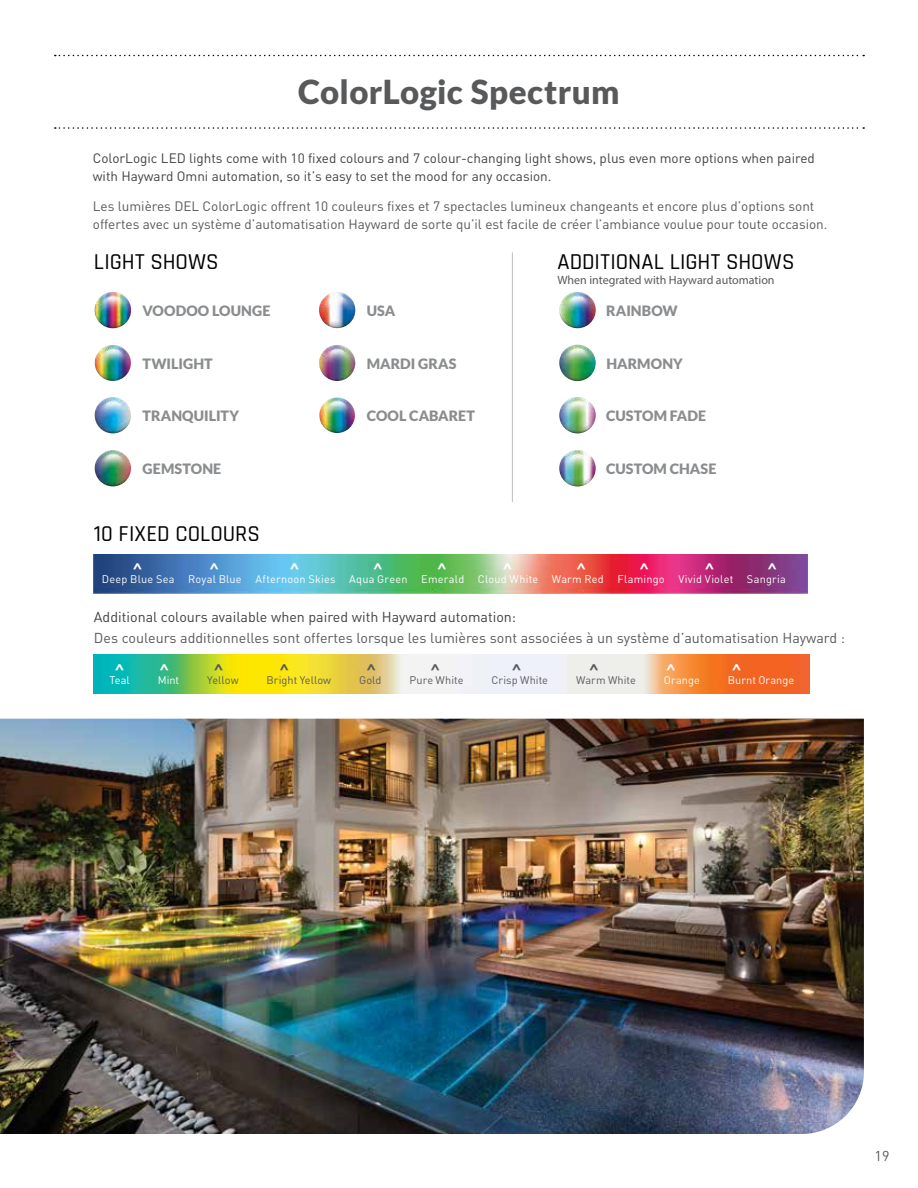
<style>
.page{position:relative;width:918px;height:1188px;background:#fff}
.page>*{position:absolute;margin:0;border:0;box-sizing:border-box;transform-origin:0 0}
.t1{font:900 33px "Lato";letter-spacing:.01em;color:#58595b}
.t2{font:500 22.5px "Rajdhani";color:#000}
.t3{font:500 19.2px "DIN Pro";color:#58595b}
.t4{font:500 19.2px "DIN Pro";color:#fff}
.t5{font:500 19.05px "DIN Pro";color:#fff}
.t6{font:14.25px "DIN Pro";color:#58595b}
.t7{font:900 14.25px "Lato";letter-spacing:.005em;color:#8a8c8e}
.t8{font:14.25px "DIN Pro";color:#414042}
.t9{font:13.5px/18px "DIN Pro";color:#58595b}
.t10{font:13.5px/18px "DIN Pro";color:#414042}
.t11{font:12px "Myriad Pro";color:#58595b}
.t12{font:10.95px "DIN Pro";letter-spacing:.02em;color:#fff}
.t13{font:10.95px "DIN Pro";letter-spacing:.005em;color:#58595b}
</style>
<div class="page">
<img style="left:0;top:719px;width:864px;height:415px">
<svg style="left:55px;top:55px;width:809px;height:1px"></svg>
<svg style="left:55px;top:127px;width:809px;height:2px"></svg>
<img style="left:559px;top:292px;width:37px;height:36px;border-radius:18px">
<img style="left:559px;top:345px;width:37px;height:36px;border-radius:18px">
<img style="left:559px;top:397px;width:37px;height:36px;border-radius:18px">
<img style="left:559px;top:450px;width:37px;height:37px;border-radius:18px">
<img style="left:95px;top:292px;width:36px;height:36px;border-radius:18px">
<img style="left:95px;top:345px;width:36px;height:36px;border-radius:18px">
<img style="left:95px;top:397px;width:36px;height:36px;border-radius:18px">
<img style="left:95px;top:450px;width:36px;height:36px;border-radius:18px">
<img style="left:319px;top:292px;width:36px;height:36px;border-radius:18px">
<img style="left:319px;top:345px;width:36px;height:36px;border-radius:18px">
<img style="left:319px;top:397px;width:36px;height:36px;border-radius:18px">
<img style="left:94px;top:654px;width:715px;height:39px">
<hr style="left:512px;top:252px;width:1px;height:250px;background:#bcbec0">
<img style="left:94px;top:554px;width:713px;height:39px">
<h1 class="t1" style="left:298px;top:72px;width:323px">ColorLogic Spectrum</h1>
<p class="t10" style="left:93px;top:148px;width:724px">ColorLogic LED lights come with 10 fixed colours and 7 colour-changing light shows, plus even more options when paired with Hayward Omni automation, so it’s easy to set the mood for any occasion.</p>
<p class="t9" style="left:93px;top:196px;width:736px">Les lumières DEL ColorLogic offrent 10 couleurs fixes et 7 spectacles lumineux changeants et encore plus d’options sont offertes avec un système d’automatisation Hayward de sorte qu’il est facile de créer l’ambiance voulue pour toute occasion.</p>
<h2 class="t2" style="left:94px;top:249px;width:126px">LIGHT SHOWS</h2>
<h2 class="t2" style="left:557px;top:249px;width:239px">ADDITIONAL LIGHT SHOWS</h2>
<p class="t11" style="left:557px;top:273px;width:219px">When integrated with Hayward automation</p>
<p class="t7" style="left:143px;top:302px;width:130px">VOODOO LOUNGE</p>
<p class="t7" style="left:367px;top:302px;width:30px">USA</p>
<p class="t7" style="left:606px;top:302px;width:73px">RAINBOW</p>
<p class="t7" style="left:143px;top:355px;width:72px">TWILIGHT</p>
<p class="t7" style="left:367px;top:355px;width:91px">MARDI GRAS</p>
<p class="t7" style="left:607px;top:355px;width:78px">HARMONY</p>
<p class="t7" style="left:143px;top:407px;width:98px">TRANQUILITY</p>
<p class="t7" style="left:367px;top:407px;width:110px">COOL CABARET</p>
<p class="t7" style="left:606px;top:407px;width:102px">CUSTOM FADE</p>
<p class="t7" style="left:143px;top:460px;width:80px">GEMSTONE</p>
<p class="t7" style="left:606px;top:460px;width:112px">CUSTOM CHASE</p>
<h2 class="t2" style="left:94px;top:520px;width:167px">10 FIXED COLOURS</h2>
<h3 class="t5" style="left:133px;top:555px;width:12px">^</h3>
<h3 class="t5" style="left:209px;top:555px;width:12px">^</h3>
<h3 class="t5" style="left:290px;top:555px;width:12px">^</h3>
<h3 class="t5" style="left:373px;top:555px;width:12px">^</h3>
<h3 class="t5" style="left:437px;top:555px;width:12px">^</h3>
<h3 class="t5" style="left:503px;top:555px;width:12px">^</h3>
<h3 class="t5" style="left:576px;top:555px;width:12px">^</h3>
<h3 class="t5" style="left:639px;top:555px;width:12px">^</h3>
<h3 class="t5" style="left:705px;top:555px;width:12px">^</h3>
<h3 class="t5" style="left:767px;top:555px;width:12px">^</h3>
<p class="t12" style="left:102px;top:570px;width:685px">Deep Blue Sea Royal Blue Afternoon Skies Aqua Green Emerald Cloud White Warm Red Flamingo Vivid Violet Sangria</p>
<p class="t8" style="left:94px;top:606px;width:424px">Additional colours available when paired with Hayward automation:</p>
<p class="t6" style="left:94px;top:627px;width:753px">Des couleurs additionnelles sont offertes lorsque les lumières sont associées à un système d’automatisation Hayward :</p>
<p class="t12" style="left:110px;top:671px;width:22px">Teal</p>
<p class="t12" style="left:158px;top:671px;width:23px">Mint</p>
<p class="t13" style="left:207px;top:671px;width:33px">Yellow</p>
<p class="t13" style="left:267px;top:671px;width:66px">Bright Yellow</p>
<p class="t13" style="left:359px;top:671px;width:24px">Gold</p>
<p class="t13" style="left:409px;top:671px;width:56px">Pure White</p>
<p class="t13" style="left:492px;top:671px;width:58px">Crisp White</p>
<p class="t13" style="left:576px;top:671px;width:62px">Warm White</p>
<p class="t12" style="left:664px;top:671px;width:37px">Orange</p>
<p class="t12" style="left:728px;top:671px;width:68px">Burnt Orange</p>
<h3 class="t4" style="left:115px;top:656px;width:12px">^</h3>
<h3 class="t4" style="left:159px;top:656px;width:12px">^</h3>
<h3 class="t3" style="left:214px;top:656px;width:12px">^</h3>
<h3 class="t3" style="left:279px;top:656px;width:12px">^</h3>
<h3 class="t3" style="left:366px;top:656px;width:12px">^</h3>
<h3 class="t3" style="left:430px;top:656px;width:12px">^</h3>
<h3 class="t3" style="left:511px;top:656px;width:12px">^</h3>
<h3 class="t3" style="left:589px;top:656px;width:12px">^</h3>
<h3 class="t4" style="left:666px;top:656px;width:12px">^</h3>
<h3 class="t4" style="left:731px;top:656px;width:12px">^</h3>
<p class="t6" style="left:875px;top:1145px;width:16px">19</p>
</div>
